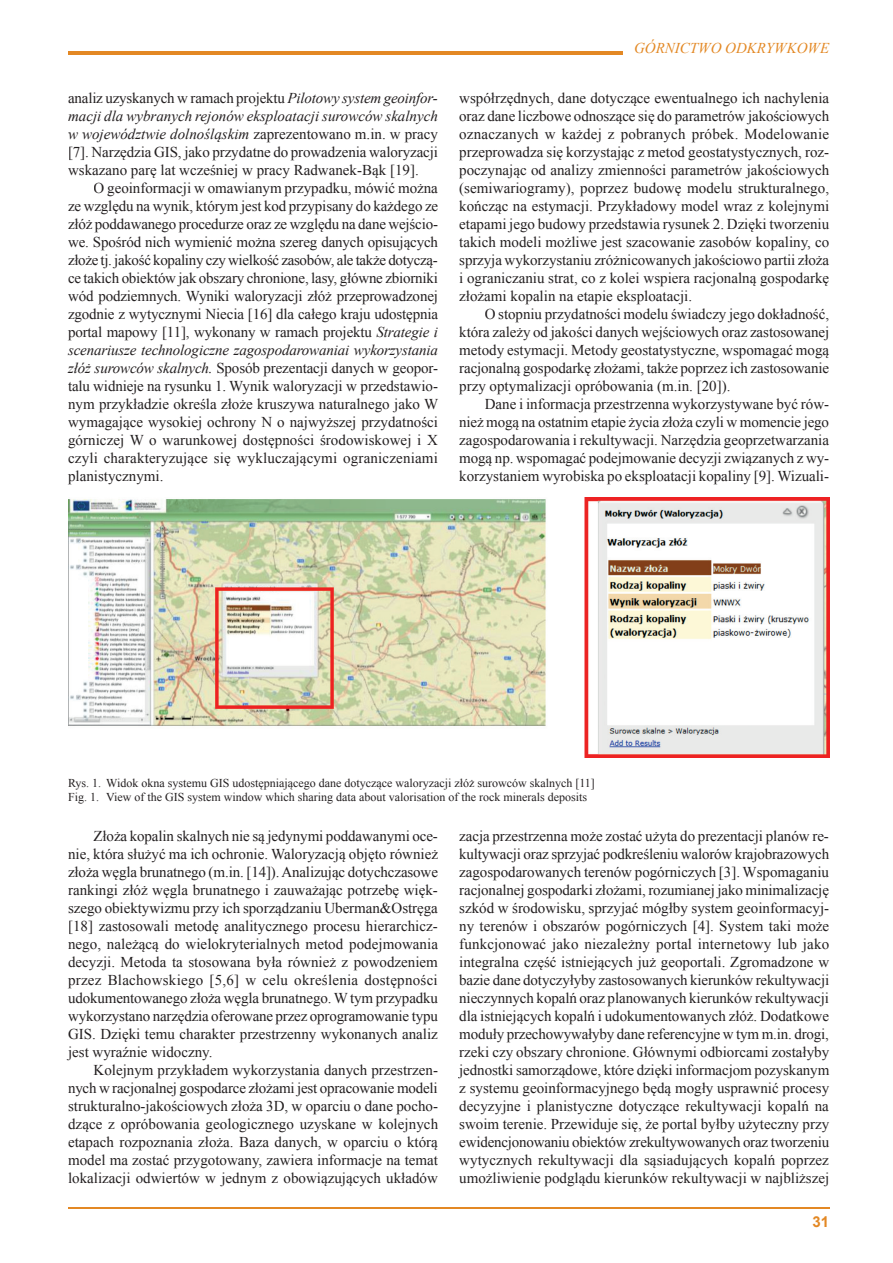
<style>
.page{position:relative;width:893px;height:1263px;background:#fff}
.page>*{position:absolute;margin:0;border:0;box-sizing:border-box;transform-origin:0 0}
.t1{font:15px/18px "Times New Roman";color:#231f20;text-align:justify}
.t2{font:italic 15px "Times New Roman";color:#e38824}
.t3{font:700 15px "Arial";color:#e38824}
.t4{font:12px/14.4px "Times New Roman";color:#231f20}
.s1{font-style:italic}
</style>
<div class="page">
<hr style="left:68px;top:1208px;width:761px;height:1px;background:#e38824">
<hr style="left:68px;top:51px;width:555px;height:3px;background:#e38824">
<img style="left:68px;top:497px;width:761px;height:261px">
<p class="t1" style="left:68px;top:89px;width:371px">analiz uzyskanych w ramach projektu <span class="s1">Pilotowy system geoinfor&shy;macji dla wybranych rejonów eksploatacji surowców skalnych w województwie dolnośląskim</span> zaprezentowano m.in. w pracy [7]. Narzędzia GIS, jako przydatne do prowadzenia waloryzacji wskazano parę lat wcześniej w pracy Radwanek-Bąk [19].</p>
<p class="t1" style="left:68px;top:179px;width:372px;text-indent:26px">O geoinformacji w omawianym przypadku, mówić można ze względu na wynik, którym jest kod przypisany do każdego ze złóż poddawanego procedurze oraz ze względu na dane wejścio&shy;we. Spośród nich wymienić można szereg danych opisujących złoże tj. jakość kopaliny czy wielkość zasobów, ale także dotyczą&shy;ce takich obiektów jak obszary chronione, lasy, główne zbiorniki wód podziemnych. Wyniki waloryzacji złóż przeprowadzonej zgodnie z wytycznymi Niecia [16] dla całego kraju udostępnia portal mapowy [11], wykonany w ramach projektu <span class="s1">Strategie i scenariusze technologiczne zagospodarowaniai wykorzystania złóż surowców skalnych.</span> Sposób prezentacji danych w geopor&shy;talu widnieje na rysunku 1. Wynik waloryzacji w przedstawio&shy;nym przykładzie określa złoże kruszywa naturalnego jako W wymagające wysokiej ochrony N o najwyższej przydatności górniczej W o warunkowej dostępności środowiskowej i X czyli charakteryzujące się wykluczającymi ograniczeniami planistycznymi.</p>
<p class="t2" style="left:634px;top:37px;width:197px">GÓRNICTWO ODKRYWKOWE</p>
<p class="t1" style="left:459px;top:89px;width:372px">współrzędnych, dane dotyczące ewentualnego ich nachylenia oraz dane liczbowe odnoszące się do parametrów jakościowych oznaczanych w każdej z pobranych próbek. Modelowanie przeprowadza się korzystając z metod geostatystycznych, roz&shy;poczynając od analizy zmienności parametrów jakościowych (semiwariogramy), poprzez budowę modelu strukturalnego, kończąc na estymacji. Przykładowy model wraz z kolejnymi etapami jego budowy przedstawia rysunek 2. Dzięki tworzeniu takich modeli możliwe jest szacowanie zasobów kopaliny, co sprzyja wykorzystaniu zróżnicowanych jakościowo partii złoża i ograniczaniu strat, co z kolei wspiera racjonalną gospodarkę złożami kopalin na etapie eksploatacji.</p>
<p class="t1" style="left:459px;top:305px;width:372px;text-indent:26px">O stopniu przydatności modelu świadczy jego dokładność, która zależy od jakości danych wejściowych oraz zastosowanej metody estymacji. Metody geostatystyczne, wspomagać mogą racjonalną gospodarkę złożami, także poprzez ich zastosowanie przy optymalizacji opróbowania (m.in. [20]).</p>
<p class="t1" style="left:459px;top:395px;width:372px;text-indent:26px">Dane i informacja przestrzenna wykorzystywane być rów&shy;nież mogą na ostatnim etapie życia złoża czyli w momencie jego zagospodarowania i rekultywacji. Narzędzia geoprzetwarzania mogą np. wspomagać podejmowanie decyzji związanych z wy&shy;korzystaniem wyrobiska po eksploatacji kopaliny [9]. Wizuali-</p>
<p class="t4" style="left:68px;top:775px;width:528px">Rys. 1. Widok okna systemu GIS udostępniającego dane dotyczące waloryzacji złóż surowców skalnych [11]<br>Fig. 1. View of the GIS system window which sharing data about valorisation of the rock minerals deposits</p>
<p class="t1" style="left:68px;top:827px;width:372px;text-indent:26px">Złoża kopalin skalnych nie są jedynymi poddawanymi oce&shy;nie, która służyć ma ich ochronie. Waloryzacją objęto również złoża węgla brunatnego (m.in. [14]). Analizując dotychczasowe rankingi złóż węgla brunatnego i zauważając potrzebę więk&shy;szego obiektywizmu przy ich sporządzaniu Uberman&amp;Ostręga [18] zastosowali metodę analitycznego procesu hierarchicz&shy;nego, należącą do wielokryterialnych metod podejmowania decyzji. Metoda ta stosowana była również z powodzeniem przez Blachowskiego [5,6] w celu określenia dostępności udokumentowanego złoża węgla brunatnego. W tym przypadku wykorzystano narzędzia oferowane przez oprogramowanie typu GIS. Dzięki temu charakter przestrzenny wykonanych analiz jest wyraźnie widoczny.</p>
<p class="t1" style="left:68px;top:1061px;width:372px;text-indent:26px">Kolejnym przykładem wykorzystania danych przestrzen&shy;nych w racjonalnej gospodarce złożami jest opracowanie modeli strukturalno-jakościowych złoża 3D, w oparciu o dane pocho&shy;dzące z opróbowania geologicznego uzyskane w kolejnych etapach rozpoznania złoża. Baza danych, w oparciu o którą model ma zostać przygotowany, zawiera informacje na temat lokalizacji odwiertów w jednym z obowiązujących układów</p>
<p class="t1" style="left:459px;top:827px;width:372px">zacja przestrzenna może zostać użyta do prezentacji planów re&shy;kultywacji oraz sprzyjać podkreśleniu walorów krajobrazowych zagospodarowanych terenów pogórniczych [3]. Wspomaganiu racjonalnej gospodarki złożami, rozumianej jako minimalizację szkód w środowisku, sprzyjać mógłby system geoinformacyj&shy;ny terenów i obszarów pogórniczych [4]. System taki może funkcjonować jako niezależny portal internetowy lub jako integralna część istniejących już geoportali. Zgromadzone w bazie dane dotyczyłyby zastosowanych kierunków rekultywacji nieczynnych kopalń oraz planowanych kierunków rekultywacji dla istniejących kopalń i udokumentowanych złóż. Dodatkowe moduły przechowywałyby dane referencyjne w tym m.in. drogi, rzeki czy obszary chronione. Głównymi odbiorcami zostałyby jednostki samorządowe, które dzięki informacjom pozyskanym z systemu geoinformacyjnego będą mogły usprawnić procesy decyzyjne i planistyczne dotyczące rekultywacji kopalń na swoim terenie. Przewiduje się, że portal byłby użyteczny przy ewidencjonowaniu obiektów zrekultywowanych oraz tworzeniu wytycznych rekultywacji dla sąsiadujących kopalń poprzez umożliwienie podglądu kierunków rekultywacji w najbliższej</p>
<p class="t3" style="left:812px;top:1212px;width:18px">31</p>
</div>
